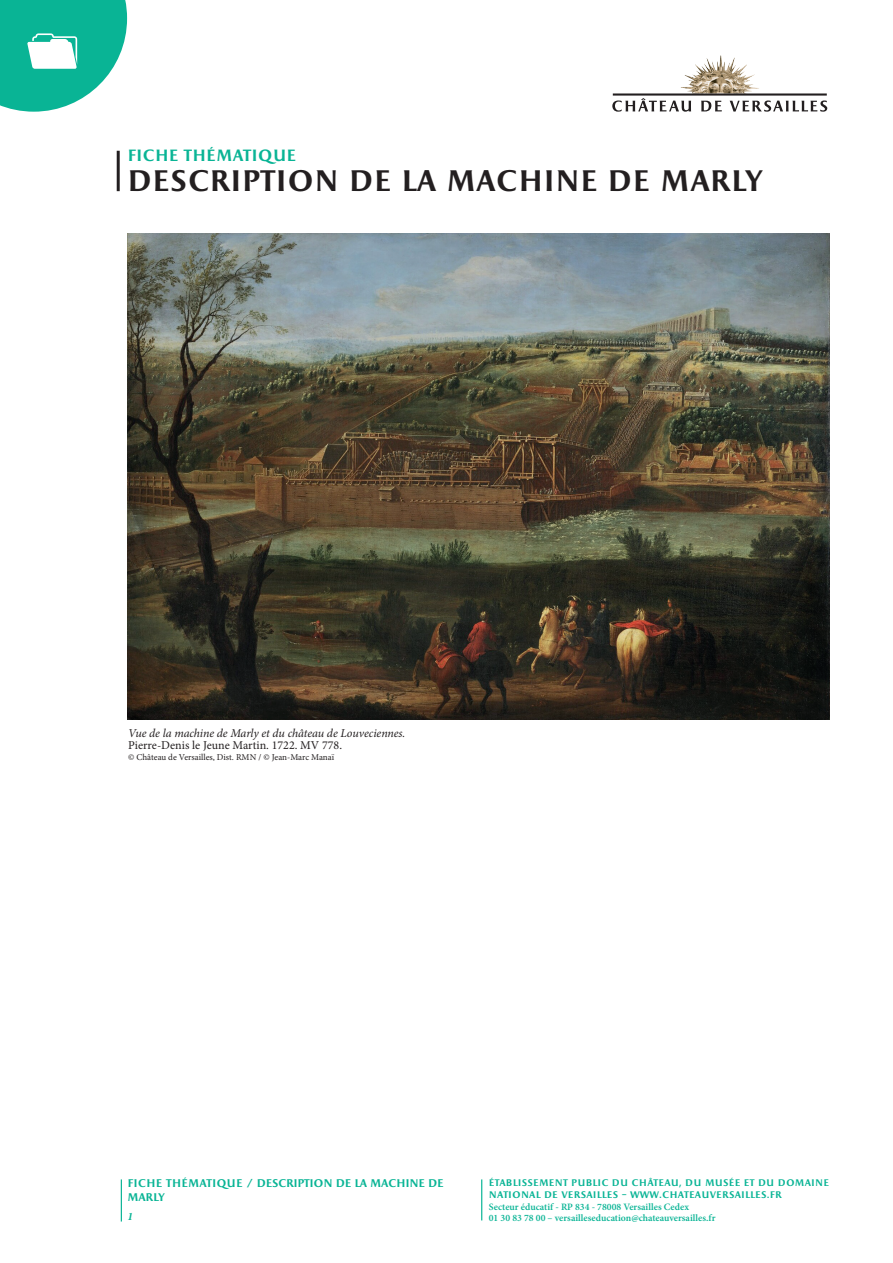
<style>
.page{position:relative;width:893px;height:1263px;background:#fff}
.page>*{position:absolute;margin:0;border:0;box-sizing:border-box;transform-origin:0 0}
.t1{font:700 30px "Apollon";color:#231f20}
.t2{font:700 16.5px "Apollon";color:#09b495}
.t3{font:italic 12px "Minion Pro";letter-spacing:-.005em;color:#231f20}
.t4{font:12px "Minion Pro";color:#231f20}
.t5{font:700 11.25px/13.5px "Apollon";letter-spacing:-.03em;color:#09b495}
.t6{font:italic 700 11.25px "Minion Pro";color:#09b495}
.t7{font:600 9.75px/11.7px "Minion Pro";color:#09b495}
.t8{font:700 9.6px/11.7px "Apollon";letter-spacing:.015em;color:#09b495}
.t9{font:9px "Minion Pro";letter-spacing:-.005em;color:#231f20}
</style>
<div class="page">
<img style="left:681px;top:55px;width:78px;height:38px">
<svg style="left:612px;top:93px;width:215px;height:19px"></svg>
<hr style="left:117px;top:151px;width:3px;height:40px;background:#231f20">
<hr style="left:121px;top:1179px;width:1px;height:42px;background:#09b495">
<hr style="left:481px;top:1179px;width:1px;height:41px;background:#09b495">
<svg style="left:0;top:0;width:127px;height:112px"></svg>
<img style="left:128px;top:234px;width:701px;height:486px">
<h2 class="t2" style="left:127px;top:146px;width:171px">FICHE THÉMATIQUE</h2>
<h1 class="t1" style="left:127px;top:164px;width:636px">DESCRIPTION DE LA MACHINE DE MARLY</h1>
<p class="t3" style="left:128px;top:725px;width:279px">Vue de la machine de Marly et du château de Louveciennes.</p>
<p class="t4" style="left:128px;top:737px;width:215px">Pierre-Denis le Jeune Martin. 1722. MV 778.</p>
<p class="t9" style="left:128px;top:751px;width:207px">© Château de Versailles, Dist. RMN / © Jean-Marc Manaï</p>
<p class="t5" style="left:128px;top:1177px;width:318px">FICHE THÉMATIQUE / DESCRIPTION DE LA MACHINE DE<br>MARLY</p>
<p class="t6" style="left:128px;top:1208px;width:7px">1</p>
<p class="t8" style="left:489px;top:1177px;width:342px">ÉTABLISSEMENT PUBLIC DU CHÂTEAU, DU MUSÉE ET DU DOMAINE<br>NATIONAL DE VERSAILLES – WWW.CHATEAUVERSAILLES.FR</p>
<p class="t7" style="left:489px;top:1201px;width:228px">Secteur éducatif - RP 834 - 78008 Versailles Cedex<br>01 30 83 78 00 – versailleseducation@chateauversailles.fr</p>
</div>
